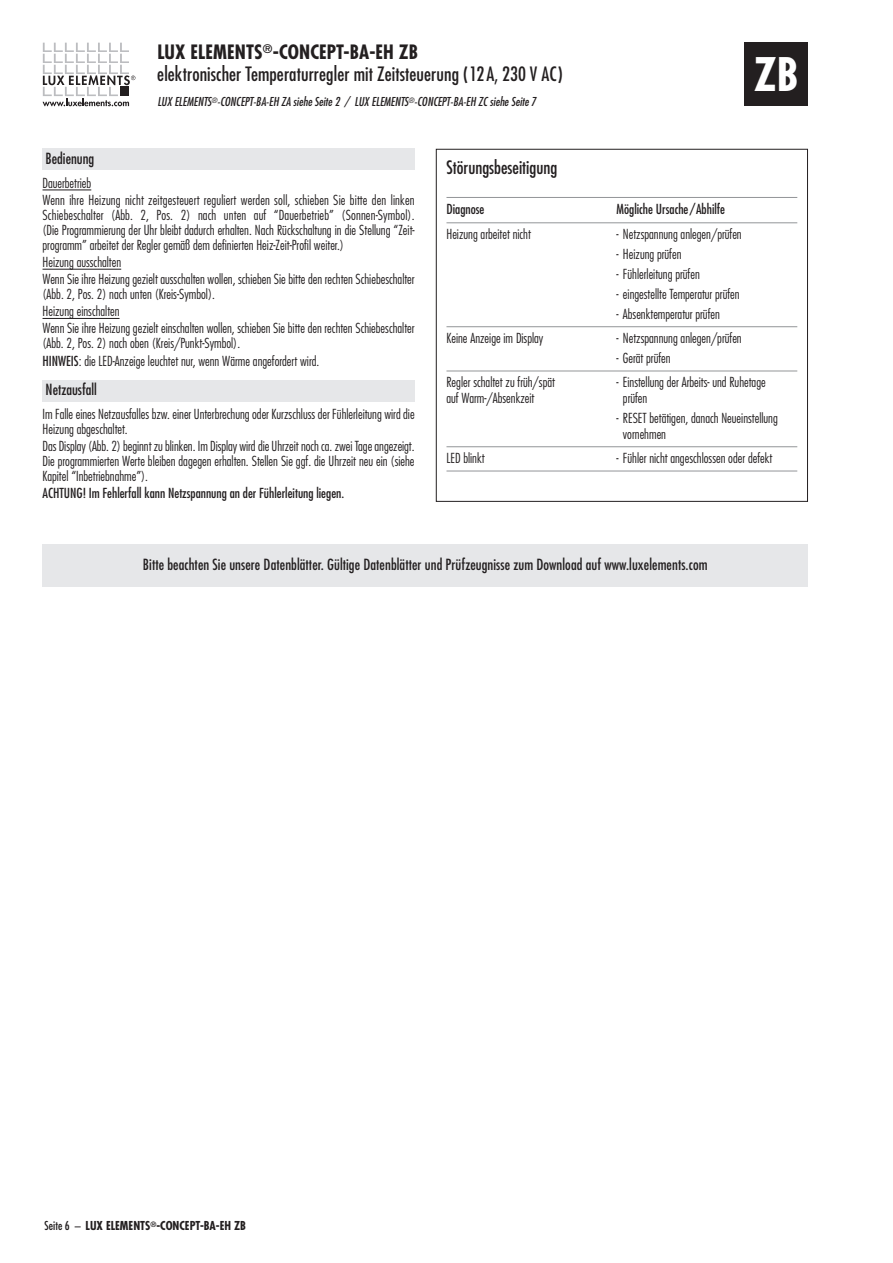
<style>
.page{position:relative;width:893px;height:1263px;background:#fff}
.page>*{position:absolute;margin:0;border:0;box-sizing:border-box;transform-origin:0 0}
.t1{font:700 condensed 45px "Futura";color:#fff}
.t2{font:condensed 19.35px/22.5px "Futura";letter-spacing:.005em;color:#231f20}
.t3{font:condensed 18px "Futura";color:#231f20}
.t4{font:condensed 15px "Futura";letter-spacing:.005em;color:#231f20}
.t5{font:300 condensed 13.5px/17.1px "Futura";color:#231f20}
.t6{font:condensed 13.5px "Futura";color:#231f20}
.t7{font:italic condensed 12px "Futura";color:#231f20}
.t8{font:700 condensed 12px "Futura";color:#231f20}
.s1{font-weight:700}
.s2{font-weight:400}
</style>
<div class="page">
<div style="left:43px;top:149px;width:372px;height:21px;background:#e6e7e9"></div>
<div style="left:43px;top:380px;width:372px;height:21px;background:#e6e7e9"></div>
<hr style="left:43px;top:189px;width:48px;height:1px;background:#231f20">
<hr style="left:43px;top:269px;width:78px;height:1px;background:#231f20">
<hr style="left:43px;top:318px;width:77px;height:1px;background:#231f20">
<div style="left:436px;top:149px;width:372px;height:353px;border:1px solid #231f20"></div>
<hr style="left:446px;top:197px;width:351px;height:1px;background:#939598">
<hr style="left:446px;top:222px;width:351px;height:1px;background:#939598">
<hr style="left:446px;top:326px;width:351px;height:1px;background:#939598">
<hr style="left:446px;top:371px;width:351px;height:1px;background:#939598">
<hr style="left:446px;top:446px;width:351px;height:1px;background:#939598">
<hr style="left:446px;top:471px;width:351px;height:1px;background:#939598">
<div style="left:744px;top:43px;width:64px;height:63px;background:#231f20"></div>
<svg style="left:43px;top:43px;width:92px;height:63px"></svg>
<div style="left:43px;top:544px;width:765px;height:43px;background:#e6e7e9"></div>
<h2 class="t2" style="left:157px;top:41px;width:407px"><span class="s1">LUX ELEMENTS</span><sup>®</sup><span class="s1">-CONCEPT-BA-EH ZB<br></span>elektronischer Temperaturregler mit Zeitsteuerung (12A, 230 V AC)</h2>
<p class="t7" style="left:157px;top:96px;width:380px">LUX ELEMENTS<sup>®</sup>-CONCEPT-BA-EH ZA siehe Seite 2 / LUX ELEMENTS<sup>®</sup>-CONCEPT-BA-EH ZC siehe Seite 7</p>
<h1 class="t1" style="left:754px;top:55px;width:46px">ZB</h1>
<p class="t4" style="left:46px;top:152px;width:50px">Bedienung</p>
<p class="t5" style="left:43px;top:175px;width:374px">Dauerbetrieb<br>Wenn ihre Heizung nicht zeitgesteuert reguliert werden soll, schieben Sie bitte den linken</p>
<p class="t5" style="left:43px;top:208px;width:374px;line-height:15px;text-align:justify">Schiebeschalter (Abb. 2, Pos. 2) nach unten auf “Dauerbetrieb” (Sonnen-Symbol). (Die Programmierung der Uhr bleibt dadurch erhalten. Nach Rückschaltung in die Stellung “Zeit&shy;programm” arbeitet der Regler gemäß dem definierten Heiz-Zeit-Profil weiter.)</p>
<p class="t5" style="left:43px;top:254px;width:374px">Heizung ausschalten<br>Wenn Sie ihre Heizung gezielt ausschalten wollen, schieben Sie bitte den rechten Schiebeschalter</p>
<p class="t5" style="left:43px;top:286px;width:374px">(Abb. 2, Pos. 2) nach unten (Kreis-Symbol).<br>Heizung einschalten<br>Wenn Sie ihre Heizung gezielt einschalten wollen, schieben Sie bitte den rechten Schiebeschalter</p>
<p class="t5" style="left:43px;top:336px;width:278px">(Abb. 2, Pos. 2) nach oben (Kreis/Punkt-Symbol).<br><span class="s2">HINWEIS</span>: die LED-Anzeige leuchtet nur, wenn Wärme angefordert wird.</p>
<p class="t4" style="left:46px;top:383px;width:53px">Netzausfall</p>
<p class="t5" style="left:43px;top:407px;width:374px;line-height:15px">Im Falle eines Netzausfalles bzw. einer Unterbrechung oder Kurzschluss der Fühlerleitung wird die<br>Heizung abgeschaltet.</p>
<p class="t5" style="left:42px;top:439px;width:374px;line-height:15px;text-align:justify">Das Display (Abb. 2) beginnt zu blinken. Im Display wird die Uhrzeit noch ca. zwei Tage angezeigt.<br>Die programmierten Werte bleiben dagegen erhalten. Stellen Sie ggf. die Uhrzeit neu ein (siehe Kapitel “Inbetriebnahme”).</p>
<p class="t6" style="left:42px;top:487px;width:303px">ACHTUNG! Im Fehlerfall kann Netzspannung an der Fühlerleitung liegen.</p>
<h3 class="t3" style="left:446px;top:159px;width:112px">Störungsbeseitigung</h3>
<p class="t6" style="left:446px;top:203px;width:39px">Diagnose</p>
<p class="t6" style="left:617px;top:203px;width:110px">Mögliche Ursache/Abhilfe</p>
<p class="t5" style="left:446px;top:226px;width:86px">Heizung arbeitet nicht</p>
<p class="t5" style="left:617px;top:226px;width:127px">- Netzspannung anlegen/prüfen</p>
<p class="t5" style="left:617px;top:246px;width:66px">- Heizung prüfen</p>
<p class="t5" style="left:617px;top:266px;width:85px">- Fühlerleitung prüfen</p>
<p class="t5" style="left:617px;top:286px;width:125px">- eingestellte Temperatur prüfen</p>
<p class="t5" style="left:617px;top:306px;width:105px">- Absenktemperatur prüfen</p>
<p class="t5" style="left:446px;top:330px;width:98px">Keine Anzeige im Display</p>
<p class="t5" style="left:617px;top:330px;width:127px">- Netzspannung anlegen/prüfen</p>
<p class="t5" style="left:617px;top:350px;width:56px">- Gerät prüfen</p>
<p class="t5" style="left:446px;top:375px;width:110px">Regler schaltet zu früh/spät</p>
<p class="t5" style="left:617px;top:375px;width:151px">- Einstellung der Arbeits- und Ruhetage</p>
<p class="t5" style="left:446px;top:390px;width:89px">auf Warm-/Absenkzeit</p>
<p class="t5" style="left:623px;top:390px;width:26px">prüfen</p>
<p class="t5" style="left:623px;top:411px;width:156px;line-height:15.8px;text-indent:-6px">- RESET betätigen, danach Neueinstellung vornehmen</p>
<p class="t5" style="left:446px;top:450px;width:40px">LED blinkt</p>
<p class="t5" style="left:617px;top:450px;width:157px">- Fühler nicht angeschlossen oder defekt</p>
<p class="t4" style="left:143px;top:557px;width:566px">Bitte beachten Sie unsere Datenblätter. Gültige Datenblätter und Prüfzeugnisse zum Download auf www.luxelements.com</p>
<p class="t8" style="left:45px;top:1221px;width:203px"><span class="s2">Seite 6 –</span> LUX ELEMENTS<sup>®</sup>-CONCEPT-BA-EH ZB</p>
</div>
